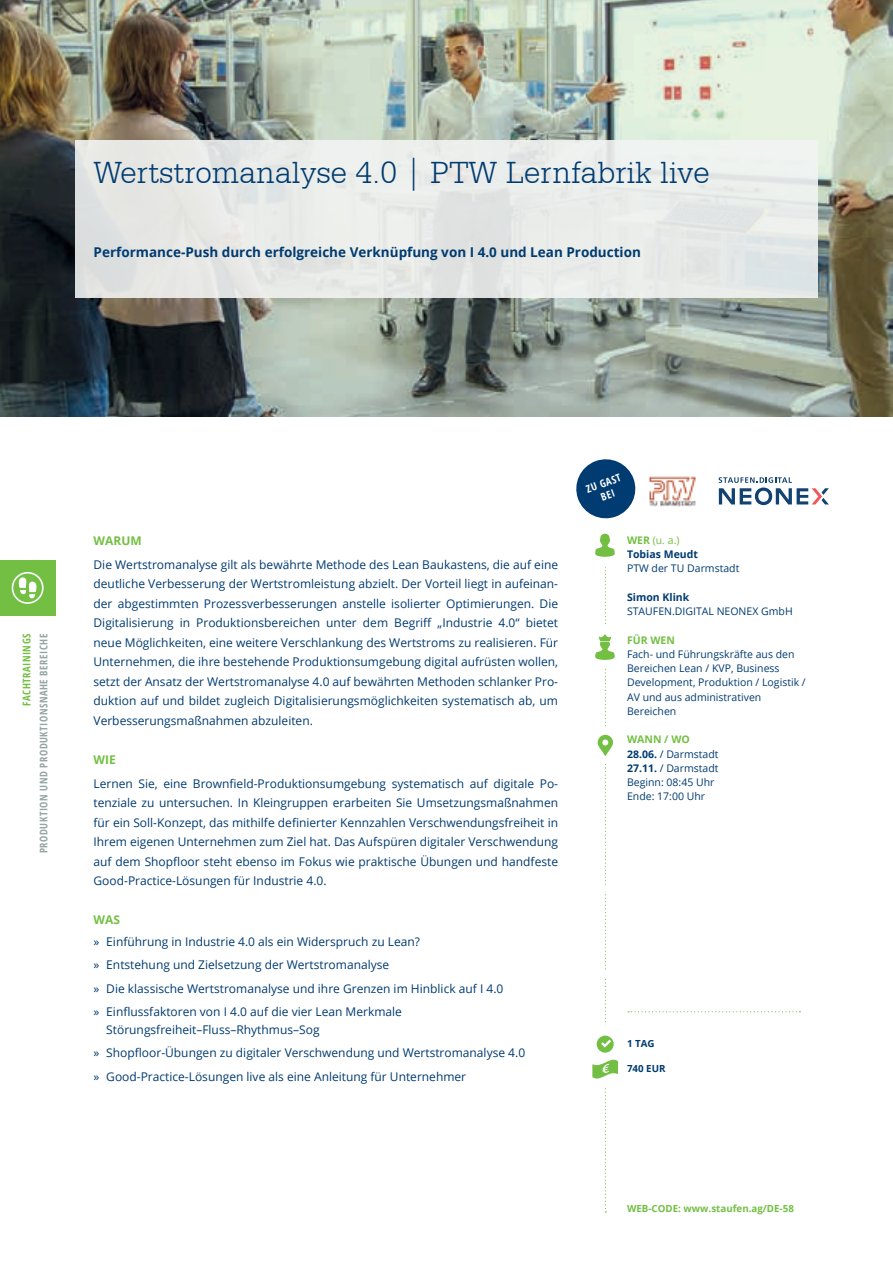
<style>
.page{position:relative;width:893px;height:1263px;background:#fff}
.page>*{position:absolute;margin:0;border:0;box-sizing:border-box;transform-origin:0 0}
.t1{font:300 33px "Serifa BT";color:#003b71}
.t2{font:700 13.5px "Open Sans";color:#003b71}
.t3{font:12px/19.5px "Open Sans";color:#003b71;text-align:justify}
.t4{font:700 12px "Open Sans";color:#73bf43}
.t5{font:10.5px/14.2px "Open Sans";color:#003b71}
.t6{font:700 condensed 10.5px "Open Sans";letter-spacing:.05em;color:#94a5a3}
.t7{font:700 10.5px/14.2px "Open Sans";color:#003b71}
.t8{font:700 condensed 10.5px "Open Sans";letter-spacing:.05em;color:#73bf43}
.t9{font:700 condensed 10.5px/12.6px "Open Sans";color:#fff;text-align:center}
.t10{font:700 10.5px "Open Sans";color:#73bf43}
.t11{font:700 9.75px "Open Sans";color:#73bf43}
.t12{font:700 9.75px "Open Sans";color:#003b71}
.s1{color:#73bf43}
.s2{font-weight:400;color:#73bf43}
.s3{font-weight:700;color:#73bf43}
.s4{font-weight:700}
</style>
<div class="page">
<img style="left:0;top:0;width:893px;height:417px">
<div style="left:0;top:560px;width:55px;height:55px;background:#73bf43"></div>
<svg style="left:19px;top:577px;width:17px;height:21px"></svg>
<div style="left:12px;top:572px;width:32px;height:32px;border:2px solid #fff;border-radius:50%"></div>
<svg style="left:628px;top:1011px;width:172px;height:1px"></svg>
<img style="left:649px;top:476px;width:47px;height:30px">
<div style="left:587px;top:863px;width:136px;height:137px;border:4px solid #fff;border-radius:50%"></div>
<div style="left:75px;top:140px;width:742px;height:158px;background:#e8eae8"></div>
<svg style="left:576px;top:459px;width:60px;height:60px"></svg>
<svg style="left:592px;top:533px;width:26px;height:679px"></svg>
<svg style="left:719px;top:477px;width:110px;height:28px"></svg>
<h1 class="t1" style="left:94px;top:153px;width:618px">Wertstromanalyse 4.0 | PTW Lernfabrik live</h1>
<p class="t2" style="left:94px;top:243px;width:549px">Performance-Push durch erfolgreiche Verknüpfung von I 4.0 und Lean Production</p>
<p class="t8" style="left:19px;top:706px;width:73px;rotate:-90deg">FACHTRAININGS</p>
<p class="t6" style="left:36px;top:853px;width:221px;rotate:-90deg">PRODUKTION UND PRODUKTIONSNAHE BEREICHE</p>
<p class="t4" style="left:94px;top:532px;width:50px">WARUM</p>
<p class="t3" style="left:94px;top:554px;width:466px">Die Wertstromanalyse gilt als bewährte Methode des Lean Baukastens, die auf eine deutliche Verbesserung der Wertstromleistung abzielt. Der Vorteil liegt in aufeinan&shy;der abgestimmten Prozessverbesserungen anstelle isolierter Optimierungen. Die Digitalisierung in Produktionsbereichen unter dem Begriff „Industrie 4.0“ bietet neue Möglichkeiten, eine weitere Verschlankung des Wertstroms zu realisieren. Für Unternehmen, die ihre bestehende Produktionsumgebung digital aufrüsten wollen, setzt der Ansatz der Wertstromanalyse 4.0 auf bewährten Methoden schlanker Pro&shy;duktion auf und bildet zugleich Digitalisierungsmöglichkeiten systematisch ab, um Verbesserungsmaßnahmen abzuleiten.</p>
<p class="t4" style="left:94px;top:751px;width:24px">WIE</p>
<p class="t3" style="left:94px;top:773px;width:466px">Lernen Sie, eine Brownfield-Produktionsumgebung systematisch auf digitale Po&shy;tenziale zu untersuchen. In Kleingruppen erarbeiten Sie Umsetzungsmaßnahmen für ein Soll-Konzept, das mithilfe definierter Kennzahlen Verschwendungsfreiheit in Ihrem eigenen Unternehmen zum Ziel hat. Das Aufspüren digitaler Verschwendung auf dem Shopfloor steht ebenso im Fokus wie praktische Übungen und handfeste Good-Practice-Lösungen für Industrie 4.0.</p>
<p class="t4" style="left:94px;top:911px;width:28px">WAS</p>
<p class="t3" style="left:94px;top:929px;width:411px;line-height:23.7px;text-align:left">» Einführung in Industrie 4.0 als ein Widerspruch zu Lean?<br>» Entstehung und Zielsetzung der Wertstromanalyse<br>» Die klassische Wertstromanalyse und ihre Grenzen im Hinblick auf I 4.0 » Einflussfaktoren von I 4.0 auf die vier Lean Merkmale</p>
<p class="t3" style="left:94px;top:1017px;width:433px;line-height:23.7px;text-align:left;text-indent:13px">Störungsfreiheit–Fluss–Rhythmus–Sog<br>» Shopfloor-Übungen zu digitaler Verschwendung und Wertstromanalyse 4.0 » Good-Practice-Lösungen live als eine Anleitung für Unternehmer</p>
<p class="t9" style="left:584px;top:483px;width:38px;rotate:-20deg">ZU GAST<br>BEI</p>
<p class="t7" style="left:627px;top:533px;width:72px"><span class="s1">WER</span> <span class="s2">(u. a.)<br></span>Tobias Meudt</p>
<p class="t5" style="left:627px;top:561px;width:114px">PTW der TU Darmstadt</p>
<p class="t7" style="left:627px;top:590px;width:64px">Simon Klink</p>
<p class="t5" style="left:627px;top:604px;width:167px">STAUFEN.DIGITAL NEONEX GmbH</p>
<p class="t10" style="left:627px;top:632px;width:49px">FÜR WEN</p>
<p class="t5" style="left:627px;top:647px;width:180px">Fach- und Führungskräfte aus den<br>Bereichen Lean / KVP, Business<br>Development, Produktion / Logistik /<br>AV und aus administrativen<br>Bereichen</p>
<p class="t5" style="left:627px;top:732px;width:93px"><span class="s3">WANN / WO<br></span><span class="s4">28.06.</span> / Darmstadt<br><span class="s4">27.11.</span> / Darmstadt<br>Beginn: 08:45 Uhr<br>Ende: 17:00 Uhr</p>
<p class="t12" style="left:627px;top:1037px;width:29px">1 TAG</p>
<p class="t12" style="left:627px;top:1062px;width:40px">740 EUR</p>
<p class="t11" style="left:627px;top:1201px;width:168px">WEB-CODE: www.staufen.ag/DE-58</p>
</div>
